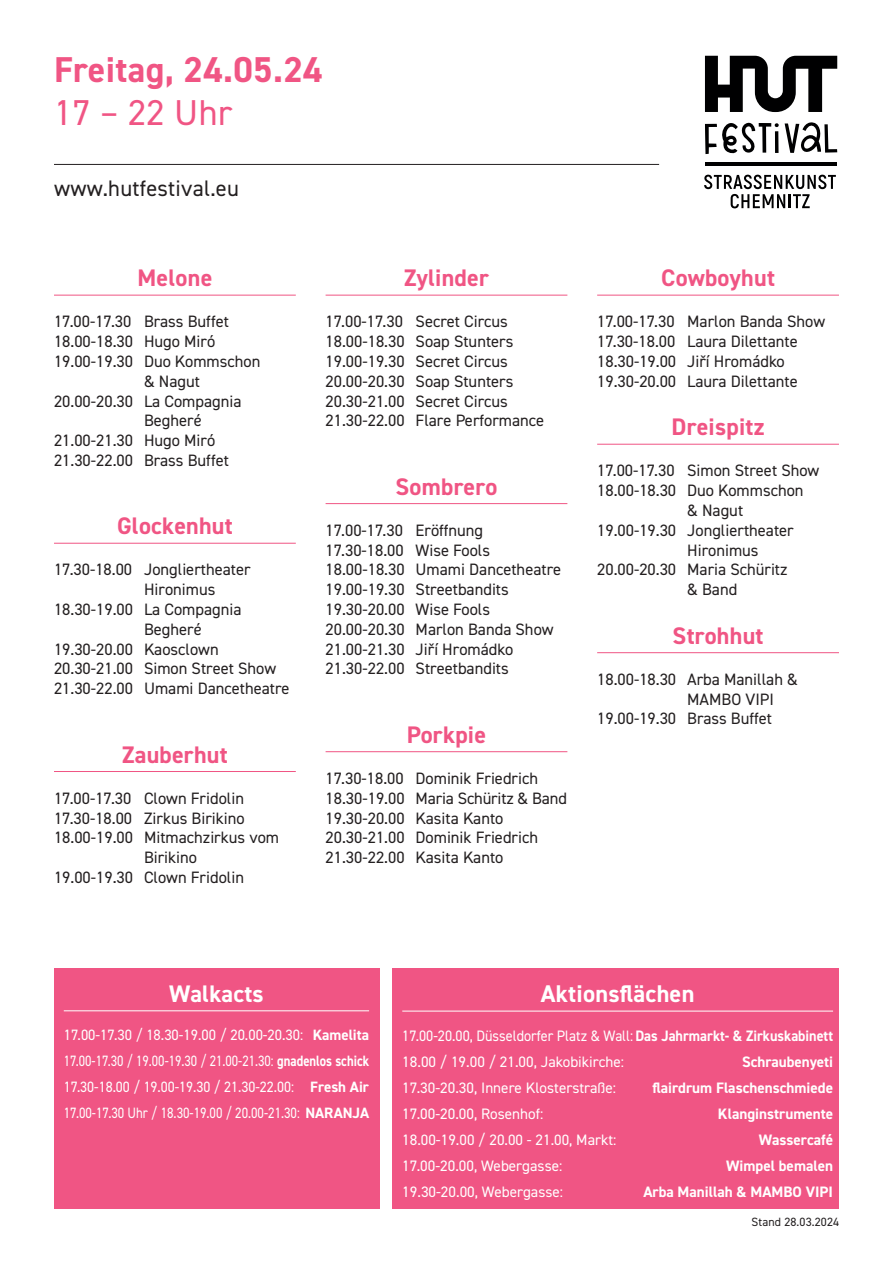
<style>
.page{position:relative;width:893px;height:1263px;background:#fff}
.page>*{position:absolute;margin:0;border:0;box-sizing:border-box;transform-origin:0 0}
.t1{font:700 36px "DIN2014";letter-spacing:.01em;color:#f05584}
.t2{font:36px "DIN2014";letter-spacing:.01em;color:#f05584}
.t3{font:700 24.3px "DIN2014";letter-spacing:.01em;color:#fff}
.t4{font:700 24px "DIN2014";letter-spacing:.01em;color:#f05584}
.t5{font:700 24px "DIN2014";letter-spacing:.01em;color:#fff}
.t6{font:22.5px "DIN2014";letter-spacing:.01em;color:#231f20}
.t7{font:16.5px/19.8px "DIN2014";color:#231f20}
.t8{font:15.15px "DIN2014";color:#fff}
.t9{font:700 15.15px "DIN2014";color:#fff}
.t10{font:15.15px/26px "DIN2014";color:#fff;scale:.94 1}
.t11{font:15px/25.8px "DIN2014";color:#fff;text-align:justify}
.t12{font:12px "DIN2014";letter-spacing:.01em;color:#231f20}
.s1{font-weight:700}
.s2{font-size:15px}
</style>
<div class="page">
<hr style="left:54px;top:164px;width:605px;height:1px;background:#231f20">
<svg style="left:704px;top:175px;width:132px;height:33px"></svg>
<svg style="left:705px;top:56px;width:132px;height:98px"></svg>
<hr style="left:705px;top:163px;width:132px;height:3px;background:#000001">
<hr style="left:54px;top:295px;width:242px;height:1px;background:#f05584">
<hr style="left:54px;top:543px;width:242px;height:1px;background:#f05584">
<hr style="left:54px;top:771px;width:242px;height:1px;background:#f05584">
<hr style="left:326px;top:295px;width:241px;height:1px;background:#f05584">
<hr style="left:326px;top:503px;width:241px;height:1px;background:#f05584">
<hr style="left:326px;top:751px;width:241px;height:1px;background:#f05584">
<hr style="left:597px;top:295px;width:242px;height:1px;background:#f05584">
<hr style="left:597px;top:444px;width:242px;height:1px;background:#f05584">
<hr style="left:597px;top:652px;width:242px;height:1px;background:#f05584">
<div style="left:54px;top:968px;width:326px;height:240px;background:#f05584"></div>
<div style="left:392px;top:968px;width:447px;height:240px;background:#f05584"></div>
<hr style="left:64px;top:1010px;width:305px;height:1px;background:#fff">
<hr style="left:402px;top:1011px;width:431px;height:1px;background:#fff">
<h1 class="t1" style="left:54px;top:46px;width:270px">Freitag, 24.05.24</h1>
<h1 class="t2" style="left:54px;top:90px;width:180px">17 – 22 Uhr</h1>
<h3 class="t6" style="left:54px;top:174px;width:186px">www.hutfestival.eu</h3>
<h3 class="t4" style="left:137px;top:262px;width:76px">Melone</h3>
<p class="t7" style="left:54px;top:311px;width:176px">17.00-17.30 Brass Buffet</p>
<p class="t7" style="left:54px;top:331px;width:163px">18.00-18.30 Hugo Miró</p>
<p class="t7" style="left:54px;top:351px;width:208px">19.00-19.30 Duo Kommschon</p>
<p class="t7" style="left:144px;top:371px;width:58px">&amp; Nagut</p>
<p class="t7" style="left:54px;top:391px;width:189px">20.00-20.30 La Compagnia</p>
<p class="t7" style="left:144px;top:410px;width:59px">Begheré</p>
<p class="t7" style="left:54px;top:430px;width:163px">21.00-21.30 Hugo Miró</p>
<p class="t7" style="left:54px;top:450px;width:176px">21.30-22.00 Brass Buffet</p>
<h3 class="t4" style="left:117px;top:510px;width:117px">Glockenhut</h3>
<p class="t7" style="left:54px;top:559px;width:198px">17.30-18.00 Jongliertheater</p>
<p class="t7" style="left:144px;top:579px;width:73px">Hironimus</p>
<p class="t7" style="left:54px;top:599px;width:189px">18.30-19.00 La Compagnia</p>
<p class="t7" style="left:144px;top:619px;width:59px">Begheré</p>
<p class="t7" style="left:54px;top:639px;width:166px">19.30-20.00 Kaosclown</p>
<p class="t7" style="left:54px;top:658px;width:224px">20.30-21.00 Simon Street Show</p>
<p class="t7" style="left:54px;top:678px;width:237px">21.30-22.00 Umami Dancetheatre</p>
<h3 class="t4" style="left:122px;top:738px;width:107px">Zauberhut</h3>
<p class="t7" style="left:54px;top:788px;width:192px">17.00-17.30 Clown Fridolin</p>
<p class="t7" style="left:54px;top:808px;width:192px">17.30-18.00 Zirkus Birikino</p>
<p class="t7" style="left:54px;top:827px;width:227px">18.00-19.00 Mitmachzirkus vom</p>
<p class="t7" style="left:144px;top:847px;width:55px">Birikino</p>
<p class="t7" style="left:54px;top:867px;width:192px">19.00-19.30 Clown Fridolin</p>
<h3 class="t4" style="left:404px;top:262px;width:86px">Zylinder</h3>
<p class="t7" style="left:326px;top:311px;width:220px">17.00-17.30 Secret Circus<br>18.00-18.30 Soap Stunters<br>19.00-19.30 Secret Circus<br>20.00-20.30 Soap Stunters<br>20.30-21.00 Secret Circus<br>21.30-22.00 Flare Performance</p>
<h3 class="t4" style="left:396px;top:470px;width:103px">Sombrero</h3>
<p class="t7" style="left:326px;top:520px;width:237px">17.00-17.30 Eröffnung<br>17.30-18.00 Wise Fools<br>18.00-18.30 Umami Dancetheatre<br>19.00-19.30 Streetbandits<br>19.30-20.00 Wise Fools<br>20.00-20.30 Marlon Banda Show<br>21.00-21.30 Jiří Hromádko<br>21.30-22.00 Streetbandits</p>
<h3 class="t4" style="left:407px;top:718px;width:81px">Porkpie</h3>
<p class="t7" style="left:326px;top:768px;width:243px">17.30-18.00 Dominik Friedrich<br>18.30-19.00 Maria Schüritz &amp; Band<br>19.30-20.00 Kasita Kanto<br>20.30-21.00 Dominik Friedrich<br>21.30-22.00 Kasita Kanto</p>
<h3 class="t4" style="left:661px;top:262px;width:115px">Cowboyhut</h3>
<p class="t7" style="left:597px;top:311px;width:230px">17.00-17.30 Marlon Banda Show<br>17.30-18.00 Laura Dilettante<br>18.30-19.00 Jiří Hromádko<br>19.30-20.00 Laura Dilettante</p>
<h3 class="t4" style="left:672px;top:411px;width:94px">Dreispitz</h3>
<p class="t7" style="left:597px;top:460px;width:224px">17.00-17.30 Simon Street Show</p>
<p class="t7" style="left:597px;top:480px;width:208px">18.00-18.30 Duo Kommschon</p>
<p class="t7" style="left:687px;top:500px;width:58px">&amp; Nagut</p>
<p class="t7" style="left:597px;top:520px;width:198px">19.00-19.30 Jongliertheater</p>
<p class="t7" style="left:687px;top:540px;width:73px">Hironimus</p>
<p class="t7" style="left:597px;top:559px;width:192px">20.00-20.30 Maria Schüritz</p>
<p class="t7" style="left:687px;top:579px;width:52px">&amp; Band</p>
<h3 class="t4" style="left:673px;top:619px;width:92px">Strohhut</h3>
<p class="t7" style="left:597px;top:669px;width:202px">18.00-18.30 Arba Manillah &amp;</p>
<p class="t7" style="left:687px;top:689px;width:88px">MAMBO VIPI</p>
<p class="t7" style="left:597px;top:709px;width:176px">19.00-19.30 Brass Buffet</p>
<h3 class="t5" style="left:169px;top:978px;width:96px">Walkacts</h3>
<p class="t11" style="left:64px;top:1022px;width:307px">17.00-17.30 / 18.30-19.00 / 20.00-20.30: <span class="s1">Kamelita </span>17.00-17.30 / 19.00-19.30 / 21.00-21.30: <span class="s1">gnadenlos schick </span>17.30-18.00 / 19.00-19.30 / 21.30-22.00: <span class="s1">Fresh Air </span>17.00-17.30 Uhr / 18.30-19.00 / 20.00-21.30: <span class="s1">NARANJA</span></p>
<h2 class="t3" style="left:541px;top:977px;width:155px">Aktionsflächen</h2>
<p class="t10" style="left:402px;top:1022px;width:460px">17.00-20.00, Düsseldorfer Platz &amp; Wall:<span class="s1">Das Jahrmarkt- &amp; Zirkuskabinett<br></span>18.00 / 19.00 / 21.00, Jakobikirche:</p>
<p class="t9" style="left:742px;top:1052px;width:93px">Schraubenyeti</p>
<p class="t8" style="left:402px;top:1078px;width:215px">17.30-20.30, Innere Klosterstraße:</p>
<p class="t9" style="left:652px;top:1077px;width:182px">flairdrum Flaschenschmiede</p>
<p class="t8" style="left:402px;top:1104px;width:142px">17.00-20.00, Rosenhof:</p>
<p class="t9" style="left:718px;top:1103px;width:117px">Klanginstrumente</p>
<p class="t8" style="left:402px;top:1130px;width:216px">18<span class="s2">.00</span>-19<span class="s2">.00</span> / 20<span class="s2">.00</span> - 21<span class="s2">.00</span>, Markt:</p>
<p class="t9" style="left:759px;top:1129px;width:76px">Wassercafé</p>
<p class="t8" style="left:402px;top:1156px;width:162px">17.00-20.00, Webergasse:</p>
<p class="t9" style="left:726px;top:1155px;width:108px">Wimpel bemalen</p>
<p class="t8" style="left:402px;top:1182px;width:162px">19.30-20.00, Webergasse:</p>
<p class="t9" style="left:643px;top:1181px;width:191px">Arba Manillah &amp; MAMBO VIPI</p>
<p class="t12" style="left:752px;top:1214px;width:89px">Stand 28.03.2024</p>
</div>
